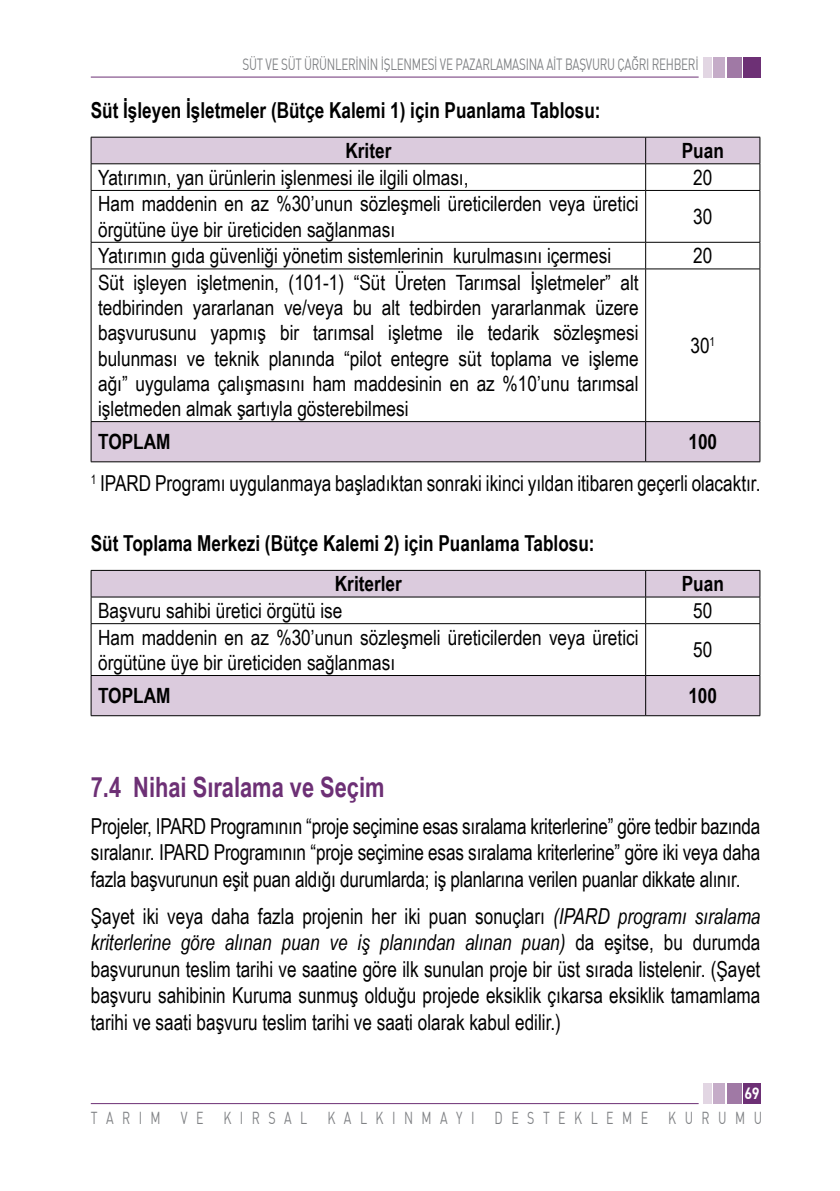
<style>
.page{position:relative;width:840px;height:1191px;background:#fff}
.page>*{position:absolute;margin:0;border:0;box-sizing:border-box;transform-origin:0 0}
.t1{font:700 28px "Arial Narrow";color:#6d3075;scale:.95 1}
.t2{font:22px/26.4px "Arial Narrow";color:#000;text-align:justify;scale:.95 1}
.t3{font:700 22px "Arial Narrow";color:#000;scale:.95 1}
.t4{font:21px/25.2px "Arial Narrow";color:#000}
.t5{font:700 21px "Arial Narrow";color:#000}
.t6{font:17px "DINT";letter-spacing:.68em;color:#808285;scale:.73 1}
.t7{font:16px "DINT";letter-spacing:-.025em;color:#808285;scale:.73 1}
.t8{font:700 16px "DINT";color:#fff;scale:.9 1}
.s1{font-style:italic}
</style>
<div class="page">
<div style="left:92px;top:138px;width:667px;height:323px;background:#dbcbdd"></div>
<svg style="left:92px;top:164px;width:667px;height:257px"></svg>
<svg style="left:644px;top:138px;width:1px;height:52px"></svg>
<hr style="left:644px;top:191px;width:1px;height:51px;background:#000">
<svg style="left:644px;top:243px;width:1px;height:25px"></svg>
<hr style="left:644px;top:269px;width:1px;height:152px;background:#000">
<hr style="left:644px;top:422px;width:1px;height:39px;background:#000">
<hr style="left:91px;top:137px;width:554px;height:1px;background:#000">
<hr style="left:645px;top:137px;width:114px;height:1px;background:#000">
<hr style="left:91px;top:163px;width:554px;height:1px;background:#000">
<svg style="left:91px;top:137px;width:1px;height:53px"></svg>
<hr style="left:645px;top:163px;width:114px;height:1px;background:#000">
<svg style="left:759px;top:137px;width:1px;height:53px"></svg>
<hr style="left:91px;top:190px;width:554px;height:1px;background:#000">
<hr style="left:91px;top:191px;width:1px;height:51px;background:#000">
<hr style="left:645px;top:190px;width:114px;height:1px;background:#000">
<hr style="left:759px;top:191px;width:1px;height:51px;background:#000">
<hr style="left:91px;top:242px;width:554px;height:1px;background:#000">
<svg style="left:91px;top:242px;width:1px;height:26px"></svg>
<hr style="left:645px;top:242px;width:114px;height:1px;background:#000">
<svg style="left:759px;top:242px;width:1px;height:27px"></svg>
<hr style="left:91px;top:268px;width:554px;height:1px;background:#000">
<hr style="left:91px;top:269px;width:1px;height:152px;background:#000">
<hr style="left:645px;top:268px;width:114px;height:1px;background:#000">
<hr style="left:759px;top:269px;width:1px;height:152px;background:#000">
<hr style="left:91px;top:421px;width:554px;height:1px;background:#000">
<hr style="left:91px;top:422px;width:1px;height:39px;background:#000">
<hr style="left:645px;top:421px;width:114px;height:1px;background:#000">
<hr style="left:759px;top:422px;width:1px;height:39px;background:#000">
<hr style="left:91px;top:461px;width:554px;height:1px;background:#000">
<hr style="left:645px;top:461px;width:114px;height:1px;background:#000">
<div style="left:92px;top:571px;width:667px;height:144px;background:#dbcbdd"></div>
<svg style="left:92px;top:597px;width:667px;height:78px"></svg>
<svg style="left:644px;top:571px;width:1px;height:52px"></svg>
<hr style="left:644px;top:624px;width:1px;height:51px;background:#000">
<hr style="left:644px;top:676px;width:1px;height:39px;background:#000">
<hr style="left:91px;top:570px;width:554px;height:1px;background:#000">
<hr style="left:645px;top:570px;width:114px;height:1px;background:#000">
<hr style="left:91px;top:596px;width:554px;height:1px;background:#000">
<svg style="left:91px;top:570px;width:1px;height:53px"></svg>
<hr style="left:645px;top:596px;width:114px;height:1px;background:#000">
<svg style="left:759px;top:570px;width:1px;height:53px"></svg>
<hr style="left:91px;top:623px;width:554px;height:1px;background:#000">
<hr style="left:91px;top:624px;width:1px;height:51px;background:#000">
<hr style="left:645px;top:623px;width:114px;height:1px;background:#000">
<hr style="left:759px;top:624px;width:1px;height:51px;background:#000">
<hr style="left:91px;top:675px;width:554px;height:1px;background:#000">
<hr style="left:91px;top:676px;width:1px;height:39px;background:#000">
<hr style="left:645px;top:675px;width:114px;height:1px;background:#000">
<hr style="left:759px;top:676px;width:1px;height:39px;background:#000">
<hr style="left:91px;top:715px;width:554px;height:1px;background:#000">
<hr style="left:645px;top:715px;width:114px;height:1px;background:#000">
<hr style="left:91px;top:1103px;width:607px;height:1px;background:#6d3075">
<div style="left:702px;top:1083px;width:9px;height:21px;background:#e2d6e3"></div>
<div style="left:726px;top:1083px;width:15px;height:21px;background:#a079a5"></div>
<div style="left:713px;top:1083px;width:11px;height:21px;background:#c5acc8"></div>
<div style="left:743px;top:1083px;width:17px;height:21px;background:#6d3075"></div>
<hr style="left:91px;top:77px;width:607px;height:1px;background:#6d3075">
<div style="left:702px;top:57px;width:9px;height:21px;background:#e2d6e3"></div>
<div style="left:726px;top:57px;width:15px;height:21px;background:#a079a5"></div>
<div style="left:713px;top:57px;width:11px;height:21px;background:#c5acc8"></div>
<div style="left:743px;top:57px;width:17px;height:21px;background:#6d3075"></div>
<p class="t7" style="left:242px;top:55px;width:625px">SÜT VE SÜT ÜRÜNLERİNİN İŞLENMESİ VE PAZARLAMASINA AİT BAŞVURU ÇAĞRI REHBERİ</p>
<p class="t3" style="left:91px;top:94px;width:538px">Süt İşleyen İşletmeler (Bütçe Kalemi 1) için Puanlama Tablosu:</p>
<p class="t5" style="left:345px;top:135px;width:47px">Kriter</p>
<p class="t5" style="left:681px;top:135px;width:44px">Puan</p>
<p class="t4" style="left:98px;top:164px;width:372px">Yatırımın, yan ürünlerin işlenmesi ile ilgili olması,</p>
<p class="t4" style="left:692px;top:164px;width:21px">20</p>
<p class="t4" style="left:98px;top:191px;width:541px">Ham maddenin en az %30’unun sözleşmeli üreticilerden veya üretici örgütüne üye bir üreticiden sağlanması</p>
<p class="t4" style="left:692px;top:203px;width:21px">30</p>
<p class="t4" style="left:98px;top:242px;width:514px">Yatırımın gıda güvenliği yönetim sistemlerinin kurulmasını içermesi</p>
<p class="t4" style="left:692px;top:242px;width:21px">20</p>
<p class="t4" style="left:98px;top:269px;width:541px;text-align:justify">Süt işleyen işletmenin, (101-1) “Süt Üreten Tarımsal İşletmeler” alt tedbirinden yararlanan ve/veya bu alt tedbirden yararlanmak üzere başvurusunu yapmış bir tarımsal işletme ile tedarik sözleşmesi bulunması ve teknik planında “pilot entegre süt toplama ve işleme ağı” uygulama çalışmasını ham maddesinin en az %10’unu tarımsal işletmeden almak şartıyla gösterebilmesi</p>
<p class="t4" style="left:690px;top:332px;width:26px">30<sup>1</sup></p>
<p class="t5" style="left:98px;top:426px;width:74px">TOPLAM</p>
<p class="t5" style="left:688px;top:426px;width:30px">100</p>
<p class="t2" style="left:91px;top:469px;width:706px"><sup>1</sup> IPARD Programı uygulanmaya başladıktan sonraki ikinci yıldan itibaren geçerli olacaktır.</p>
<p class="t3" style="left:91px;top:527px;width:531px">Süt Toplama Merkezi (Bütçe Kalemi 2) için Puanlama Tablosu:</p>
<p class="t5" style="left:334px;top:568px;width:68px">Kriterler</p>
<p class="t5" style="left:681px;top:568px;width:44px">Puan</p>
<p class="t4" style="left:98px;top:597px;width:246px">Başvuru sahibi üretici örgütü ise</p>
<p class="t4" style="left:692px;top:597px;width:21px">50</p>
<p class="t4" style="left:98px;top:624px;width:541px">Ham maddenin en az %30’unun sözleşmeli üreticilerden veya üretici örgütüne üye bir üreticiden sağlanması</p>
<p class="t4" style="left:692px;top:636px;width:21px">50</p>
<p class="t5" style="left:98px;top:680px;width:74px">TOPLAM</p>
<p class="t5" style="left:688px;top:680px;width:30px">100</p>
<p class="t1" style="left:91px;top:765px;width:310px">7.4 Nihai Sıralama ve Seçim</p>
<p class="t2" style="left:91px;top:812px;width:706px">Projeler, IPARD Programının “proje seçimine esas sıralama kriterlerine” göre tedbir bazında sıralanır. IPARD Programının “proje seçimine esas sıralama kriterlerine” göre iki veya daha fazla başvurunun eşit puan aldığı durumlarda; iş planlarına verilen puanlar dikkate alınır.</p>
<p class="t2" style="left:91px;top:902px;width:706px">Şayet iki veya daha fazla projenin her iki puan sonuçları <span class="s1">(IPARD programı sıralama kriterlerine göre alınan puan ve iş planından alınan puan)</span> da eşitse, bu durumda başvurunun teslim tarihi ve saatine göre ilk sunulan proje bir üst sırada listelenir. (Şayet başvuru sahibinin Kuruma sunmuş olduğu projede eksiklik çıkarsa eksiklik tamamlama tarihi ve saati başvuru teslim tarihi ve saati olarak kabul edilir.)</p>
<p class="t8" style="left:744px;top:1082px;width:18px">69</p>
<p class="t6" style="left:91px;top:1107px;width:920px">TARIM VE KIRSAL KALKINMAYI DESTEKLEME KURUMU</p>
</div>
